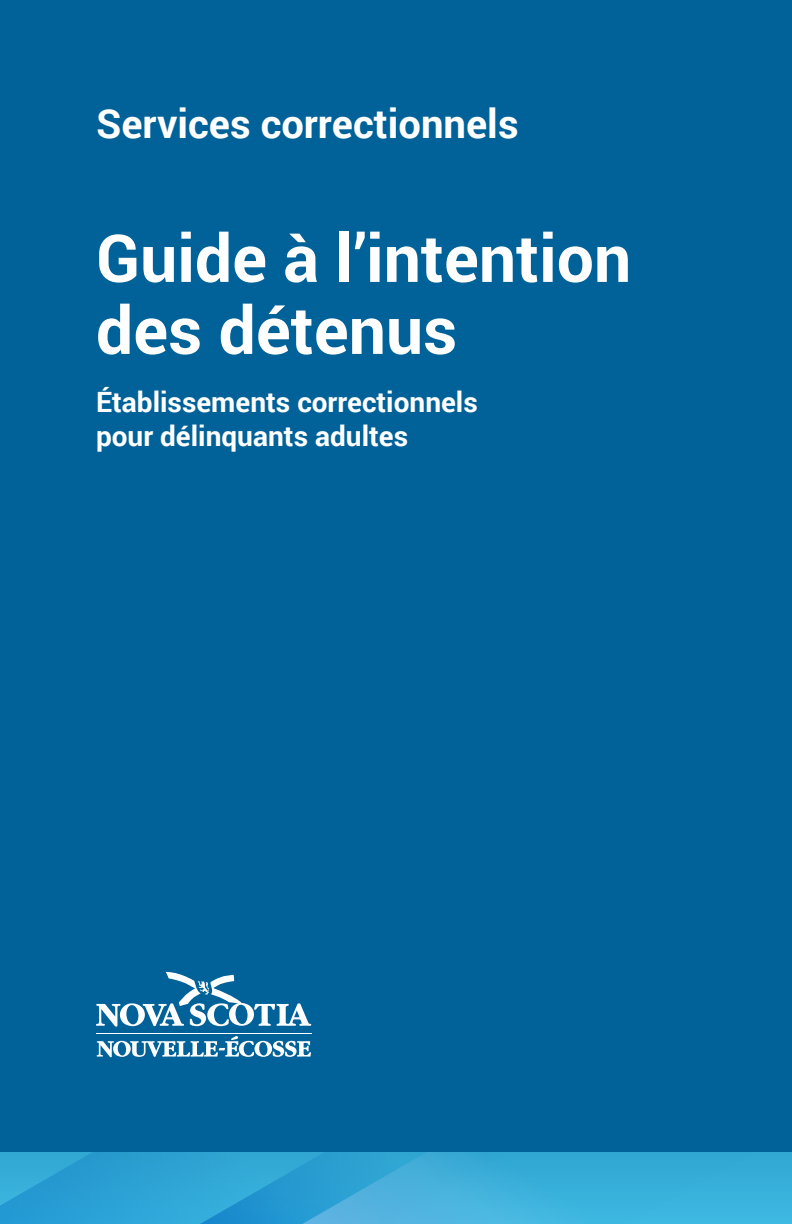
<style>
.page{position:relative;width:792px;height:1224px;background:#006299}
.page>*{position:absolute;margin:0;border:0;box-sizing:border-box;transform-origin:0 0}
.t1{font:700 66px/72px "Roboto";color:#fff}
.t2{font:700 40px "Roboto";color:#fff}
.t3{font:700 28px/34px "Roboto";color:#fff}
</style>
<div class="page">
<svg style="left:0;top:1152px;width:75px;height:72px;background:#2ca2d4"></svg>
<div style="left:75px;top:1152px;width:102px;height:72px;background:#2ba1d4"></div>
<svg style="left:177px;top:1152px;width:615px;height:72px;background:#38abd8"></svg>
<svg style="left:97px;top:1036px;width:214px;height:21px"></svg>
<hr style="left:97px;top:1033px;width:215px;height:1px;background:#fff">
<svg style="left:96px;top:972px;width:215px;height:55px"></svg>
<h2 class="t2" style="left:96px;top:95px;width:424px">Services correctionnels</h2>
<h1 class="t1" style="left:96px;top:220px;width:537px">Guide à l’intention des détenus</h1>
<p class="t3" style="left:96px;top:384px;width:383px">Établissements correctionnels pour délinquants adultes</p>
</div>
